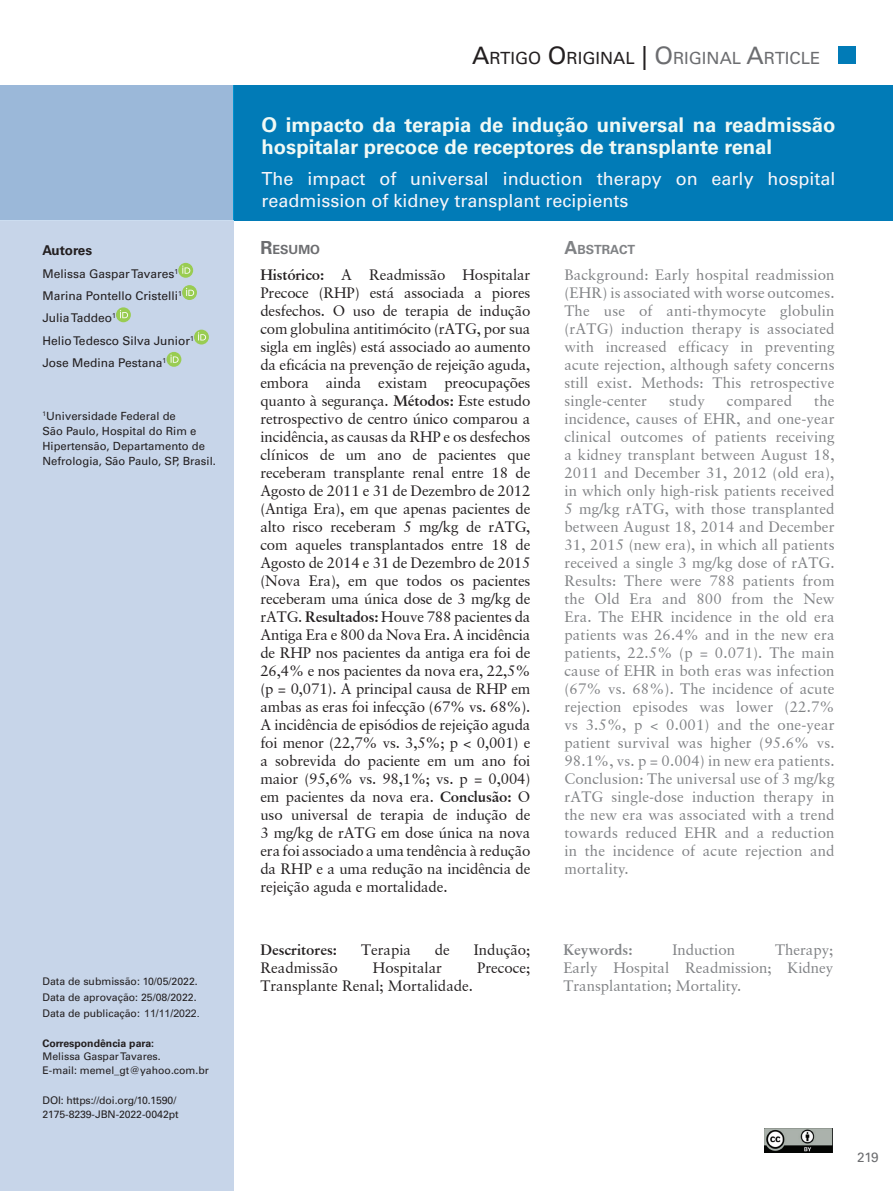
<style>
.page{position:relative;width:893px;height:1191px;background:#fff}
.page>*{position:absolute;margin:0;border:0;box-sizing:border-box;transform-origin:0 0}
.Título_Português{font:700 20.25px/22.5px "Univers LT Std";color:#f0f9f5}
.Title_Inglês{font:18px/21.6px "Univers LT Std";color:#f8f6fa}
.t1{font:16.8px "Univers LT Std";color:#6c6d70}
.Resumo{font:15px/18px "Garamond Retrospective S Si";letter-spacing:-.01em;color:#231f20;text-align:justify}
.Resumo-2{font:15px/18px "Garamond Retrospective S Si";letter-spacing:.01em;color:#808285;text-align:justify}
.Palavras-chave{font:15px "Garamond Retrospective S Si";color:#231f20}
.keywords{font:15px/18px "Garamond Retrospective S Si";color:#808285;text-align:justify}
.Palavras-chave-2{font:700 15px "Garamond Retrospective S Si";color:#231f20}
.keywords-2{font:700 15px "Garamond Retrospective S Si";color:#808285}
.Tópico__Autores{font:700 13.5px "Univers LT Std";letter-spacing:-.01em;color:#231f20}
.t2{font:13.5px "Univers LT Std";color:#6c6d70}
.Intertilulo__Resumo{font:700 12.6px "Univers LT Std";color:#808285}
.Intertilulo__Resumo-2{font:700 12.6px "Univers LT Std";color:#6c6d70}
.Nome_dos_autores{font:12px "Univers LT Std";color:#231f20}
.Afiliações{font:11.25px/15px "Univers LT Std";color:#231f20}
.Autor_correspondente{font:10.5px/13.5px "Univers LT Std";color:#231f20}
.s1{font-family:"Arial"}
.s2{font-weight:700}
.s3{font-size:24px;color:#231f20}
.s4{color:#231f20}
.s5{font-size:24px}
.s6{font-size:18px}
</style>
<div class="page">
<div style="left:839px;top:46px;width:17px;height:17px;background:#017bb7"></div>
<div style="left:0;top:220px;width:234px;height:971px;background:#c7d5e9"></div>
<img style="left:764px;top:1128px;width:68px;height:24px">
<div style="left:234px;top:85px;width:659px;height:135px;background:#017bb7"></div>
<svg style="left:178px;top:263px;width:15px;height:15px"></svg>
<svg style="left:182px;top:265px;width:8px;height:9px"></svg>
<svg style="left:182px;top:285px;width:15px;height:15px"></svg>
<svg style="left:186px;top:288px;width:8px;height:8px"></svg>
<svg style="left:116px;top:307px;width:15px;height:15px"></svg>
<svg style="left:120px;top:310px;width:8px;height:8px"></svg>
<div style="left:194px;top:330px;width:15px;height:14px;background:#99cc52;border-radius:50%"></div>
<svg style="left:198px;top:332px;width:8px;height:8px"></svg>
<div style="left:167px;top:352px;width:14px;height:15px;background:#99cc52;border-radius:50%"></div>
<svg style="left:170px;top:354px;width:9px;height:9px"></svg>
<div style="left:0;top:85px;width:234px;height:135px;background:#9bb8d9"></div>
<p class="Tópico__Autores" style="left:43px;top:243px;width:51px">Autores</p>
<p class="Nome_dos_autores" style="left:43px;top:266px;width:137px">Melissa Gaspar Tavares<sup>1</sup></p>
<p class="Nome_dos_autores" style="left:43px;top:289px;width:141px">Marina Pontello Cristelli<sup>1</sup></p>
<p class="Nome_dos_autores" style="left:43px;top:311px;width:75px">Julia Taddeo<sup>1</sup></p>
<p class="Nome_dos_autores" style="left:43px;top:333px;width:153px">Helio Tedesco Silva Junior<sup>1</sup></p>
<p class="Nome_dos_autores" style="left:43px;top:355px;width:125px">Jose Medina Pestana<sup>1</sup></p>
<p class="Afiliações" style="left:43px;top:408px;width:175px"><sup>1</sup>Universidade Federal de<br>São Paulo, Hospital do Rim e<br>Hipertensão, Departamento de<br>Nefrologia, São Paulo, SP, Brasil.</p>
<p class="Autor_correspondente" style="left:43px;top:973px;width:159px;line-height:15.9px">Data de submissão: 10/05/2022.<br>Data de aprovação: 25/08/2022.<br>Data de publicação: <span class="s1">11/11/2022.</span></p>
<p class="Autor_correspondente" style="left:43px;top:1036px;width:168px"><span class="s2">Correspondência para:<br></span>Melissa Gaspar Tavares.<br>E-mail: memel_gt@yahoo.com.br</p>
<p class="Autor_correspondente" style="left:43px;top:1093px;width:138px">DOI: https://doi.org/10.1590/<br>2175-8239-JBN-2022-0042pt</p>
<p class="t1" style="left:472px;top:48px;width:350px"><span class="s3">A</span><span class="s4">RTIGO</span> <span class="s3">O</span><span class="s4">RIGINAL</span> <span class="s3">|</span> <span class="s5">O</span>RIGINAL <span class="s5">A</span>RTICLE</p>
<p class="Título_Português" style="left:261px;top:113px;width:576px">O impacto da terapia de indução universal na readmissão hospitalar precoce de receptores de transplante renal</p>
<p class="Title_Inglês" style="left:261px;top:168px;width:576px">The impact of universal induction therapy on early hospital readmission of kidney transplant recipients</p>
<p class="Intertilulo__Resumo-2" style="left:260px;top:242px;width:61px"><span class="s6">R</span>ESUMO</p>
<p class="Resumo" style="left:260px;top:266px;width:272px"><span class="s2">Histórico:</span> A Readmissão Hospitalar Precoce (RHP) está associada a piores desfechos. O uso de terapia de indução com globulina antitimócito (rATG, por sua sigla em inglês) está associado ao aumento da eficácia na prevenção de rejeição aguda, embora ainda existam preocupações quanto à segurança. <span class="s2">Métodos:</span> Este estudo retrospectivo de centro único comparou a incidência, as causas da RHP e os desfechos clínicos de um ano de pacientes que receberam transplante renal entre 18 de Agosto de 2011 e 31 de Dezembro de 2012 (Antiga Era), em que apenas pacientes de alto risco receberam 5 mg/kg de rATG, com aqueles transplantados entre 18 de Agosto de 2014 e 31 de Dezembro de 2015 (Nova Era), em que todos os pacientes receberam uma única dose de 3 mg/kg de rATG. <span class="s2">Resultados:</span> Houve 788 pacientes da Antiga Era e 800 da Nova Era. A incidência de RHP nos pacientes da antiga era foi de 26,4% e nos pacientes da nova era, 22,5% (p = 0,071). A principal causa de RHP em ambas as eras foi infecção (67% vs. 68%).<br>A incidência de episódios de rejeição aguda foi menor (22,7% vs. 3,5%; p &lt; 0,001) e a sobrevida do paciente em um ano foi maior (95,6% vs. 98,1%; vs. p = 0,004) em pacientes da nova era. <span class="s2">Conclusão:</span> O uso universal de terapia de indução de 3 mg/kg de rATG em dose única na nova era foi associado a uma tendência à redução da RHP e a uma redução na incidência de rejeição aguda e mortalidade.</p>
<p class="Palavras-chave-2" style="left:260px;top:940px;width:78px">Descritores:</p>
<p class="Palavras-chave" style="left:361px;top:940px;width:51px">Terapia</p>
<p class="Palavras-chave" style="left:435px;top:940px;width:17px">de</p>
<p class="Palavras-chave" style="left:474px;top:940px;width:58px">Indução;</p>
<p class="Palavras-chave" style="left:260px;top:958px;width:79px">Readmissão</p>
<p class="Palavras-chave" style="left:373px;top:958px;width:71px">Hospitalar</p>
<p class="Palavras-chave" style="left:477px;top:958px;width:55px">Precoce;</p>
<p class="Palavras-chave" style="left:260px;top:976px;width:214px">Transplante Renal; Mortalidade.</p>
<p class="Intertilulo__Resumo" style="left:564px;top:242px;width:72px"><span class="s6">A</span>BSTRACT</p>
<p class="Resumo-2" style="left:564px;top:266px;width:272px">Background: Early hospital readmission (EHR) is associated with worse outcomes.<br>The use of anti-thymocyte globulin (rATG) induction therapy is associated with increased efficacy in preventing acute rejection, although safety concerns still exist. Methods: This retrospective single-center</p>
<p class="Resumo-2" style="left:564px;top:392px;width:272px;text-indent:250px">the incidence, causes of EHR, and one-year clinical outcomes of patients receiving a kidney transplant between August 18, 2011 and December 31, 2012 (old era), in which only high-risk patients received 5 mg/kg rATG, with those transplanted between August 18, 2014 and December 31, 2015 (new era), in which all patients received a single 3 mg/kg dose of rATG.<br>Results: There were 788 patients from the Old Era and 800 from the New Era. The EHR incidence in the old era patients was 26.4% and in the new era patients, 22.5% (p = 0.071). The main cause of EHR in both eras was infection (67% vs. 68%). The incidence of acute rejection episodes was lower (22.7% vs 3.5%, p &lt; 0.001) and the one-year patient survival was higher (95.6% vs.<br>98.1%, vs. p = 0.004) in new era patients.<br>Conclusion: The universal use of 3 mg/kg rATG single-dose induction therapy in the new era was associated with a trend towards reduced EHR and a reduction in the incidence of acute rejection and mortality.</p>
<p class="Resumo-2" style="left:669px;top:392px;width:37px">study</p>
<p class="Resumo-2" style="left:727px;top:392px;width:67px">compared</p>
<p class="keywords" style="left:563px;top:940px;width:271px;text-indent:212px">Therapy; Early Hospital Readmission; Kidney Transplantation; Mortality.</p>
<p class="keywords-2" style="left:563px;top:940px;width:71px">Keywords:</p>
<p class="keywords" style="left:673px;top:940px;width:64px">Induction</p>
<p class="t2" style="left:857px;top:1149px;width:23px">219</p>
</div>
